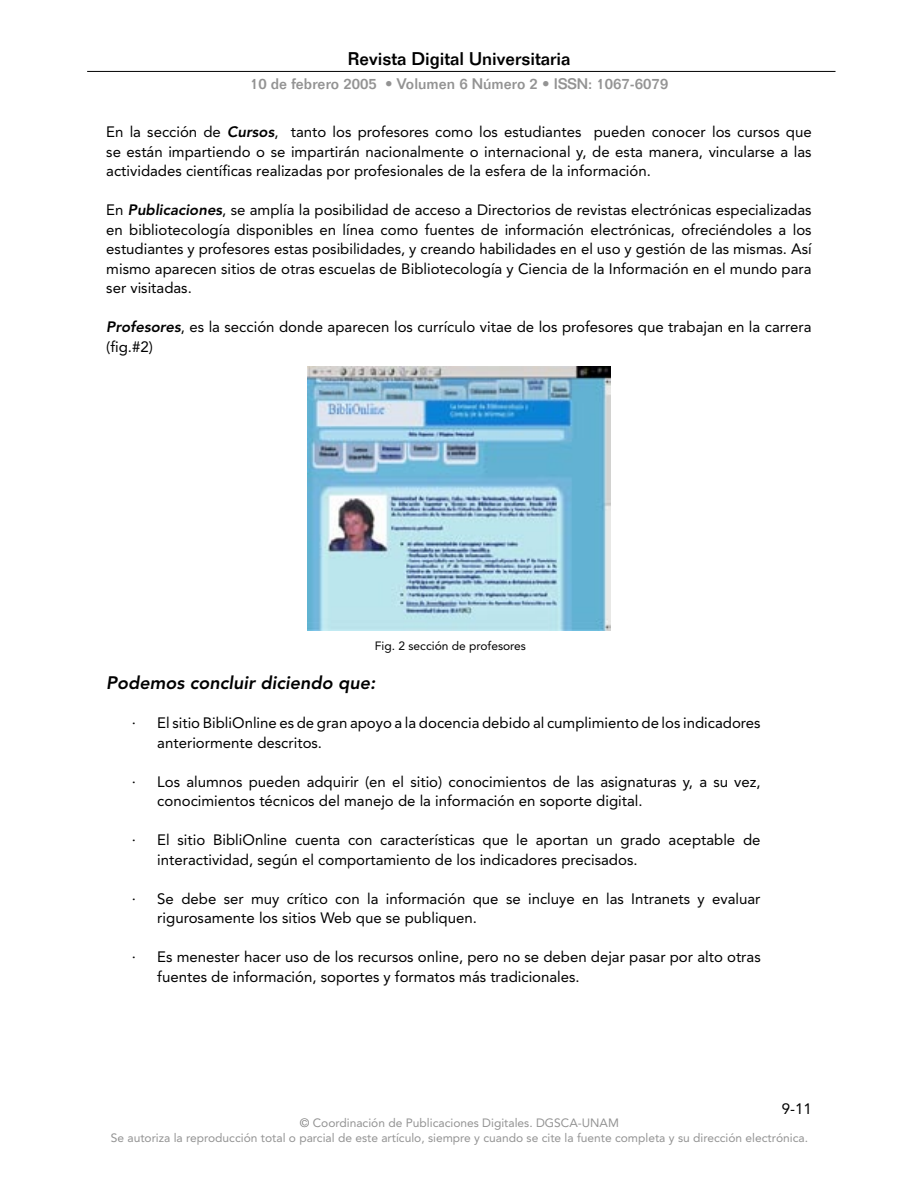
<style>
.page{position:relative;width:918px;height:1188px;background:#fff}
.page>*{position:absolute;margin:0;border:0;box-sizing:border-box;transform-origin:0 0}
.t1{font:500 18px "Folio";color:#000}
.Subtitulos_2{font:italic 800 18px "Avenir";color:#000}
.cuerpo{font:15px/19.5px "Avenir";color:#000;text-align:justify}
.cuerpo_lista{font:15px/19.5px "Avenir";color:#000}
.t2{font:500 15px "Folio";color:#939393}
.t3{font:12px/15px "Avenir";color:#939393;text-align:center}
.pie_de_foto{font:12px "Avenir";color:#000}
.s1{font-weight:800;font-style:italic}
.s2{color:#7c7c7c}
</style>
<div class="page">
<hr style="left:87px;top:71px;width:749px;height:1px;background:#000">
<img style="left:308px;top:367px;width:302px;height:264px">
<p class="t1" style="left:348px;top:48px;width:224px">Revista Digital Universitaria</p>
<p class="t2" style="left:250px;top:75px;width:420px">10 de febrero 2005 • Volumen 6 Número 2 • ISSN: 1067-6079</p>
<p class="cuerpo" style="left:106px;top:122px;width:707px">En la sección de <span class="s1">Cursos</span>, tanto los profesores como los estudiantes pueden conocer los cursos que se están impartiendo o se impartirán nacionalmente o internacional y, de esta manera, vincularse a las actividades científicas realizadas por profesionales de la esfera de la información.</p>
<p class="cuerpo" style="left:106px;top:200px;width:707px">En <span class="s1">Publicaciones</span>, se amplía la posibilidad de acceso a Directorios de revistas electrónicas especializadas en bibliotecología disponibles en línea como fuentes de información electrónicas, ofreciéndoles a los estudiantes y profesores estas posibilidades, y creando habilidades en el uso y gestión de las mismas. Así mismo aparecen sitios de otras escuelas de Bibliotecología y Ciencia de la Información en el mundo para ser visitadas.</p>
<p class="cuerpo" style="left:106px;top:317px;width:707px"><span class="s1">Profesores</span>, es la sección donde aparecen los currículo vitae de los profesores que trabajan en la carrera (fig.#2)</p>
<p class="pie_de_foto" style="left:375px;top:639px;width:153px">Fig. 2 sección de profesores</p>
<p class="Subtitulos_2" style="left:106px;top:672px;width:271px">Podemos concluir diciendo que:</p>
<p class="cuerpo_lista" style="left:157px;top:713px;width:605px;text-indent:-26px">· El sitio BibliOnline es de gran apoyo a la docencia debido al cumplimiento de los indicadores anteriormente descritos.</p>
<p class="cuerpo_lista" style="left:157px;top:772px;width:605px;text-indent:-26px">· Los alumnos pueden adquirir (en el sitio) conocimientos de las asignaturas y, a su vez, conocimientos técnicos del manejo de la información en soporte digital.</p>
<p class="cuerpo_lista" style="left:157px;top:830px;width:605px;text-indent:-26px">· El sitio BibliOnline cuenta con características que le aportan un grado aceptable de interactividad, según el comportamiento de los indicadores precisados.</p>
<p class="cuerpo_lista" style="left:157px;top:889px;width:605px;text-indent:-26px">· Se debe ser muy crítico con la información que se incluye en las Intranets y evaluar rigurosamente los sitios Web que se publiquen.</p>
<p class="cuerpo_lista" style="left:157px;top:947px;width:605px;text-indent:-26px">· Es menester hacer uso de los recursos online, pero no se deben dejar pasar por alto otras fuentes de información, soportes y formatos más tradicionales.</p>
<p class="cuerpo" style="left:782px;top:1099px;width:32px">9-11</p>
<p class="t3" style="left:111px;top:1116px;width:699px"><span class="s2">©</span> Coordinación de Publicaciones Digitales. DGSCA-UNAM<br>Se autoriza la reproducción total o parcial de este artículo, siempre y cuando se cite la fuente completa y su dirección electrónica.</p>
</div>
